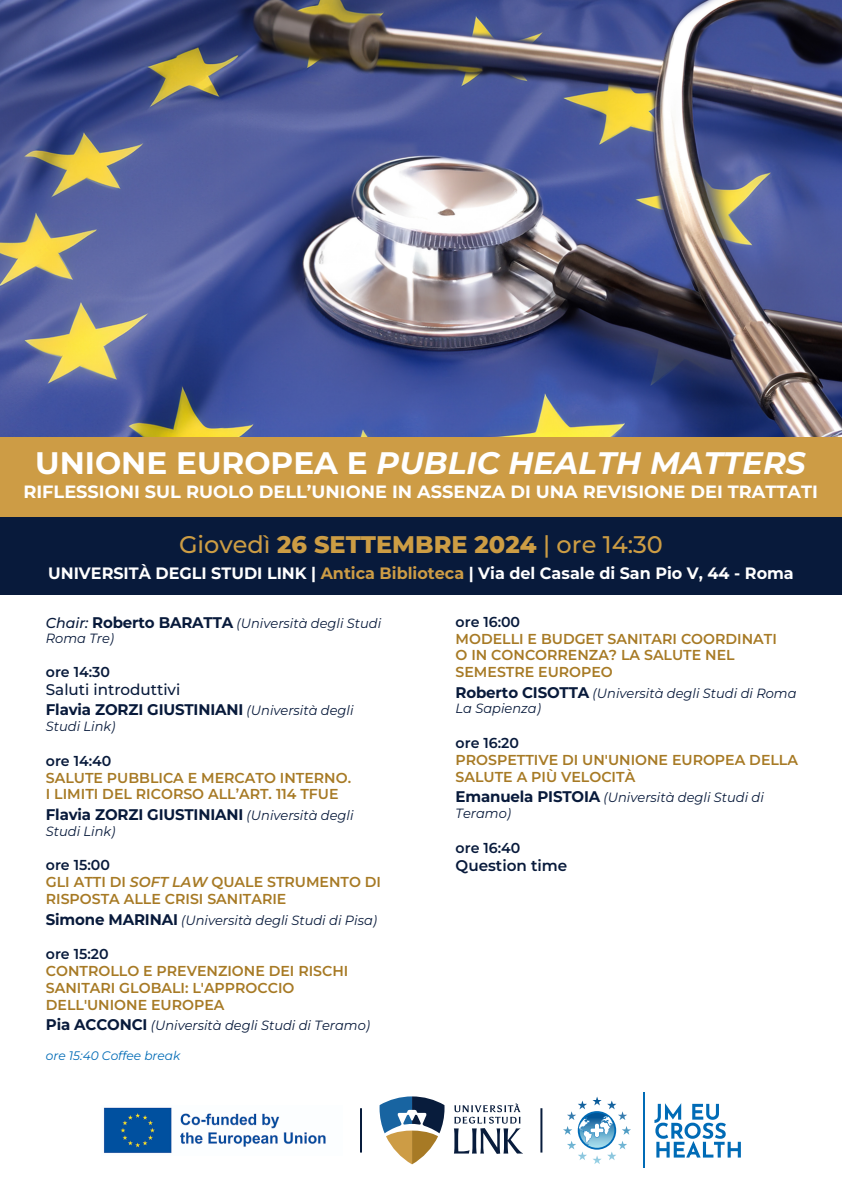
<style>
.page{position:relative;width:842px;height:1191px;background:#fff}
.page>*{position:absolute;margin:0;border:0;box-sizing:border-box;transform-origin:0 0}
.t1{font:italic 700 31.1px "Montserrat";color:#fff}
.t2{font:500 24px "Montserrat";color:#cd9d44}
.t3{font:700 17.8px "Montserrat";color:#fff}
.t4{font:700 16.4px "Montserrat";color:#fff}
.t5{font:700 15.4px/20.5px "Montserrat";letter-spacing:-.01em;color:#081a3b}
.t6{font:600 15.4px "Montserrat";color:#081a3b}
.t7{font:600 14.4px/16.8px "Montserrat";color:#a77a25}
.t8{font:600 14.4px "Montserrat";color:#081a3b}
.t9{font:italic 13.4px/15.6px "Montserrat";color:#081a3b}
.t10{font:italic 12.3px "Montserrat";color:#006bb6}
.s1{font-style:normal}
.s2{font-weight:800}
.s3{color:#cd9c45}
.s4{font-weight:500;font-size:14.4px}
.s5{font-weight:700;font-style:normal;font-size:15.4px}
.s6{font-weight:500}
.s7{font-weight:400;font-style:italic;font-size:13.4px}
.s8{color:#081a3b}
.s9{font-style:italic}
</style>
<div class="page">
<img style="left:0;top:0;width:842px;height:437px">
<div style="left:0;top:437px;width:842px;height:145px;background:#cd9c45"></div>
<div style="left:0;top:517px;width:842px;height:78px;background:#081a3b"></div>
<img style="left:103px;top:1107px;width:223px;height:46px">
<hr style="left:643px;top:1092px;width:2px;height:76px;background:#006bb6">
<svg style="left:654px;top:1103px;width:87px;height:54px"></svg>
<svg style="left:563px;top:1096px;width:68px;height:68px"></svg>
<hr style="left:360px;top:1108px;width:2px;height:44px;background:#081c3c">
<hr style="left:540px;top:1108px;width:2px;height:44px;background:#081c3c">
<svg style="left:454px;top:1103px;width:68px;height:50px"></svg>
<svg style="left:380px;top:1096px;width:64px;height:68px"></svg>
<h1 class="t1" style="left:35px;top:442px;width:772px"><span class="s1">UNIONE EUROPEA E</span> PUBLIC HEALTH MATTERS</h1>
<p class="t3" style="left:23px;top:479px;width:796px">RIFLESSIONI SUL RUOLO DELL’UNIONE IN ASSENZA DI UNA REVISIONE DEI TRATTATI</p>
<h2 class="t2" style="left:179px;top:528px;width:485px">Giovedì <span class="s2">26 SETTEMBRE 2024</span> | ore 14:30</h2>
<p class="t4" style="left:48px;top:562px;width:747px">UNIVERSITÀ DEGLI STUDI LINK | <span class="s3">Antica Biblioteca</span> | Via del Casale di San Pio V, 44 - Roma</p>
<p class="t9" style="left:46px;top:614px;width:337px"><span class="s4">Chair:</span> <span class="s5">Roberto BARATTA</span> (Università degli Studi<br>Roma Tre)</p>
<p class="t8" style="left:46px;top:662px;width:66px">ore 14:30</p>
<p class="t5" style="left:46px;top:678px;width:309px"><span class="s6">Saluti introduttivi<br></span>Flavia ZORZI GIUSTINIANI <span class="s7">(Università degli</span></p>
<p class="t9" style="left:46px;top:718px;width:71px">Studi Link)</p>
<p class="t8" style="left:46px;top:751px;width:67px">ore 14:40</p>
<p class="t7" style="left:46px;top:768px;width:307px">SALUTE PUBBLICA E MERCATO INTERNO.<br>I LIMITI DEL RICORSO ALL’ART. 114 TFUE</p>
<p class="t5" style="left:46px;top:804px;width:309px">Flavia ZORZI GIUSTINIANI <span class="s7">(Università degli</span></p>
<p class="t9" style="left:46px;top:822px;width:71px">Studi Link)</p>
<p class="t7" style="left:46px;top:856px;width:337px"><span class="s8">ore 15:00<br></span>GLI ATTI DI <span class="s9">SOFT LAW</span> QUALE STRUMENTO DI<br>RISPOSTA ALLE CRISI SANITARIE</p>
<p class="t9" style="left:46px;top:911px;width:333px"><span class="s5">Simone MARINAI</span> (Università degli Studi di Pisa)</p>
<p class="t8" style="left:46px;top:944px;width:64px">ore 15:20</p>
<p class="t7" style="left:46px;top:962px;width:304px">CONTROLLO E PREVENZIONE DEI RISCHI<br>SANITARI GLOBALI: L'APPROCCIO<br>DELL'UNIONE EUROPEA</p>
<p class="t9" style="left:46px;top:1017px;width:326px"><span class="s5">Pia ACCONCI</span> (Università degli Studi di Teramo)</p>
<p class="t10" style="left:46px;top:1047px;width:136px">ore 15:40 Coffee break</p>
<p class="t8" style="left:456px;top:612px;width:66px">ore 16:00</p>
<p class="t7" style="left:456px;top:630px;width:323px">MODELLI E BUDGET SANITARI COORDINATI<br>O IN CONCORRENZA? LA SALUTE NEL<br>SEMESTRE EUROPEO</p>
<p class="t9" style="left:456px;top:685px;width:342px"><span class="s5">Roberto CISOTTA</span> (Università degli Studi di Roma<br>La Sapienza)</p>
<p class="t8" style="left:456px;top:733px;width:65px">ore 16:20</p>
<p class="t7" style="left:456px;top:751px;width:344px">PROSPETTIVE DI UN'UNIONE EUROPEA DELLA<br>SALUTE A PIÙ VELOCITÀ</p>
<p class="t9" style="left:456px;top:789px;width:310px"><span class="s5">Emanuela PISTOIA</span> (Università degli Studi di<br>Teramo)</p>
<p class="t8" style="left:456px;top:838px;width:66px">ore 16:40</p>
<p class="t6" style="left:456px;top:855px;width:113px">Question time</p>
</div>
